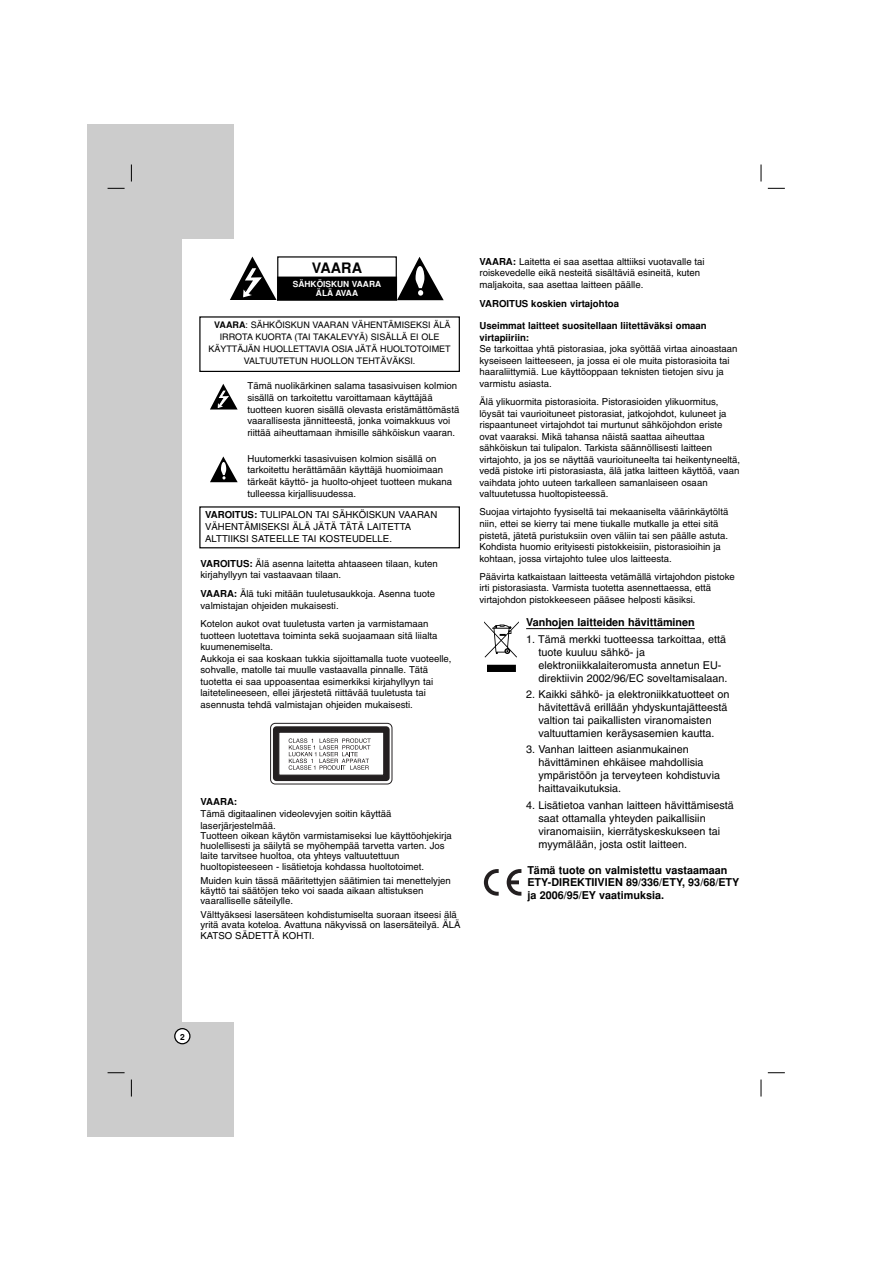
<style>
.page{position:relative;width:893px;height:1263px;background:#fff}
.page>*{position:absolute;margin:0;border:0;box-sizing:border-box;transform-origin:0 0}
.t1{font:700 14.4px "Helvetica";color:#000}
.t2{font:10.8px/12.9px "Helvetica";color:#000}
.t3{font:700 10.8px/12.9px "Helvetica";color:#000}
.t4{font:9.6px/11.6px "Helvetica";color:#000}
.t5{font:700 9.6px/11.6px "Helvetica";color:#000}
.t6{font:9px "Helvetica";color:#000}
.t7{font:700 8.4px/8.4px "Helvetica";color:#fff;text-align:center}
.t8{font:700 8.4px "Helvetica";color:#000}
.s1{font-weight:700}
</style>
<div class="page">
<div style="left:88px;top:124px;width:146px;height:1013px;background:#ccc"></div>
<svg style="left:174px;top:1028px;width:16px;height:16px"></svg>
<svg style="left:131px;top:1080px;width:1px;height:17px"></svg>
<svg style="left:760px;top:1080px;width:1px;height:17px"></svg>
<svg style="left:108px;top:1072px;width:17px;height:1px"></svg>
<svg style="left:767px;top:1072px;width:17px;height:1px"></svg>
<svg style="left:760px;top:165px;width:1px;height:17px"></svg>
<svg style="left:767px;top:188px;width:17px;height:1px"></svg>
<svg style="left:131px;top:165px;width:1px;height:17px"></svg>
<svg style="left:108px;top:188px;width:17px;height:1px"></svg>
<div style="left:182px;top:240px;width:111px;height:782px;background:#fff"></div>
<hr style="left:526px;top:628px;width:168px;height:1px;background:#000">
<div style="left:270px;top:723px;width:122px;height:61px;background:linear-gradient(to right,#fbfbfb,#f2f2f2);border:1px solid #231f20;border-radius:5px"></div>
<div style="left:273px;top:726px;width:116px;height:55px;background:#231f20;border-radius:3px"></div>
<div style="left:279px;top:732px;width:105px;height:43px;background:#fff;border:1px solid #231f20"></div>
<svg style="left:288px;top:738px;width:82px;height:32px"></svg>
<svg style="left:210px;top:456px;width:28px;height:26px"></svg>
<svg style="left:210px;top:384px;width:27px;height:26px"></svg>
<svg style="left:230px;top:257px;width:46px;height:43px"></svg>
<div style="left:278px;top:277px;width:118px;height:23px;background:#000"></div>
<div style="left:277px;top:277px;width:120px;height:24px;border:1px solid #000"></div>
<svg style="left:397px;top:257px;width:46px;height:43px"></svg>
<div style="left:199px;top:506px;width:261px;height:42px;border:1px solid #000"></div>
<div style="left:199px;top:316px;width:261px;height:56px;border:1px solid #000"></div>
<svg style="left:484px;top:621px;width:35px;height:51px"></svg>
<svg style="left:484px;top:869px;width:14px;height:27px"></svg>
<svg style="left:506px;top:869px;width:15px;height:27px"></svg>
<h1 class="t1" style="left:312px;top:262px;width:52px">VAARA</h1>
<p class="t7" style="left:293px;top:281px;width:90px">SÄHKÖISKUN VAARA<br>ÄLÄ AVAA</p>
<p class="t6" style="left:214px;top:322px;width:238px"><span class="s1">VAARA</span>: SÄHKÖISKUN VAARAN VÄHENTÄMISEKSI ÄLÄ</p>
<p class="t6" style="left:220px;top:334px;width:221px">IRROTA KUORTA (TAI TAKALEVYÄ) SISÄLLÄ EI OLE</p>
<p class="t6" style="left:208px;top:346px;width:244px">KÄYTTÄJÄN HUOLLETTAVIA OSIA JÄTÄ HUOLTOTOIMET</p>
<p class="t6" style="left:244px;top:358px;width:173px">VALTUUTETUN HUOLLON TEHTÄVÄKSI.</p>
<p class="t4" style="left:247px;top:381px;width:213px">Tämä nuolikärkinen salama tasasivuisen kolmion sisällä on tarkoitettu varoittamaan käyttäjää tuotteen kuoren sisällä olevasta eristämättömästä vaarallisesta jännitteestä, jonka voimakkuus voi riittää aiheuttamaan ihmisille sähköiskun vaaran.</p>
<p class="t4" style="left:247px;top:453px;width:206px">Huutomerkki tasasivuisen kolmion sisällä on tarkoitettu herättämään käyttäjä huomioimaan tärkeät käyttö- ja huolto-ohjeet tuotteen mukana tulleessa kirjallisuudessa.</p>
<p class="t4" style="left:205px;top:509px;width:234px;line-height:12px"><span class="s1">VAROITUS:</span> TULIPALON TAI SÄHKÖISKUN VAARAN<br>VÄHENTÄMISEKSI ÄLÄ JÄTÄ TÄTÄ LAITETTA<br>ALTTIIKSI SATEELLE TAI KOSTEUDELLE.</p>
<p class="t4" style="left:200px;top:559px;width:239px;line-height:10.9px"><span class="s1">VAROITUS:</span> Älä asenna laitetta ahtaaseen tilaan, kuten kirjahyllyyn tai vastaavaan tilaan.</p>
<p class="t4" style="left:200px;top:589px;width:236px"><span class="s1">VAARA:</span> Älä tuki mitään tuuletusaukkoja. Asenna tuote valmistajan ohjeiden mukaisesti.</p>
<p class="t4" style="left:200px;top:619px;width:252px">Kotelon aukot ovat tuuletusta varten ja varmistamaan tuotteen luotettava toiminta sekä suojaamaan sitä liialta kuumenemiselta.<br>Aukkoja ei saa koskaan tukkia sijoittamalla tuote vuoteelle, sohvalle, matolle tai muulle vastaavalla pinnalle. Tätä tuotetta ei saa uppoasentaa esimerkiksi kirjahyllyyn tai laitetelineeseen, ellei järjestetä riittävää tuuletusta tai asennusta tehdä valmistajan ohjeiden mukaisesti.</p>
<p class="t5" style="left:200px;top:797px;width:38px">VAARA:</p>
<p class="t4" style="left:200px;top:809px;width:192px">Tämä digitaalinen videolevyjen soitin käyttää laserjärjestelmää.</p>
<p class="t4" style="left:200px;top:831px;width:253px;line-height:10.4px">Tuotteen oikean käytön varmistamiseksi lue käyttöohjekirja huolellisesti ja säilytä se myöhempää tarvetta varten. Jos laite tarvitsee huoltoa, ota yhteys valtuutettuun huoltopisteeseen - lisätietoja kohdassa huoltotoimet.</p>
<p class="t4" style="left:200px;top:876px;width:252px;line-height:10.4px">Muiden kuin tässä määritettyjen säätimien tai menettelyjen käyttö tai säätöjen teko voi saada aikaan altistuksen vaaralliselle säteilylle.</p>
<p class="t4" style="left:200px;top:910px;width:261px;line-height:10.4px">Välttyäksesi lasersäteen kohdistumiselta suoraan itseesi älä yritä avata koteloa. Avattuna näkyvissä on lasersäteilyä. ÄLÄ<br>KATSO SÄDETTÄ KOHTI.</p>
<p class="t4" style="left:479px;top:256px;width:227px;line-height:12px"><span class="s1">VAARA:</span> Laitetta ei saa asettaa alttiiksi vuotavalle tai roiskevedelle eikä nesteitä sisältäviä esineitä, kuten maljakoita, saa asettaa laitteen päälle.</p>
<p class="t5" style="left:479px;top:299px;width:141px">VAROITUS koskien virtajohtoa</p>
<p class="t5" style="left:479px;top:321px;width:229px">Useimmat laitteet suositellaan liitettäväksi omaan virtapiiriin:</p>
<p class="t4" style="left:479px;top:344px;width:259px">Se tarkoittaa yhtä pistorasiaa, joka syöttää virtaa ainoastaan kyseiseen laitteeseen, ja jossa ei ole muita pistorasioita tai haaraliittymiä. Lue käyttöoppaan teknisten tietojen sivu ja varmistu asiasta.</p>
<p class="t4" style="left:479px;top:397px;width:262px">Älä ylikuormita pistorasioita. Pistorasioiden ylikuormitus, löysät tai vaurioituneet pistorasiat, jatkojohdot, kuluneet ja rispaantuneet virtajohdot tai murtunut sähköjohdon eriste ovat vaaraksi. Mikä tahansa näistä saattaa aiheuttaa sähköiskun tai tulipalon. Tarkista säännöllisesti laitteen virtajohto, ja jos se näyttää vaurioituneelta tai heikentyneeltä, vedä pistoke irti pistorasiasta, älä jatka laitteen käyttöä, vaan vaihdata johto uuteen tarkalleen samanlaiseen osaan valtuutetussa huoltopisteessä.</p>
<p class="t4" style="left:479px;top:507px;width:250px">Suojaa virtajohto fyysiseltä tai mekaaniselta väärinkäytöltä niin, ettei se kierry tai mene tiukalle mutkalle ja ettei sitä pistetä, jätetä puristuksiin oven väliin tai sen päälle astuta.<br>Kohdista huomio erityisesti pistokkeisiin, pistorasioihin ja kohtaan, jossa virtajohto tulee ulos laitteesta.</p>
<p class="t4" style="left:479px;top:572px;width:257px">Päävirta katkaistaan laitteesta vetämällä virtajohdon pistoke irti pistorasiasta. Varmista tuotetta asennettaessa, että virtajohdon pistokkeeseen pääsee helposti käsiksi.</p>
<p class="t3" style="left:526px;top:617px;width:170px">Vanhojen laitteiden hävittäminen</p>
<p class="t2" style="left:538px;top:634px;width:191px;text-indent:-12px">1. Tämä merkki tuotteessa tarkoittaa, että tuote kuuluu sähkö- ja elektroniikkalaiteromusta annetun EU&shy;direktiivin 2002/96/EC soveltamisalaan.</p>
<p class="t2" style="left:538px;top:689px;width:192px;text-indent:-12px">2. Kaikki sähkö- ja elektroniikkatuotteet on hävitettävä erillään yhdyskuntajätteestä valtion tai paikallisten viranomaisten valtuuttamien keräysasemien kautta.</p>
<p class="t2" style="left:538px;top:744px;width:183px;text-indent:-12px">3. Vanhan laitteen asianmukainen hävittäminen ehkäisee mahdollisia ympäristöön ja terveyteen kohdistuvia haittavaikutuksia.</p>
<p class="t2" style="left:538px;top:800px;width:197px;text-indent:-12px">4. Lisätietoa vanhan laitteen hävittämisestä saat ottamalla yhteyden paikallisiin viranomaisiin, kierrätyskeskukseen tai myymälään, josta ostit laitteen.</p>
<p class="t3" style="left:527px;top:864px;width:213px">Tämä tuote on valmistettu vastaamaan<br>ETY-DIREKTIIVIEN 89/336/ETY, 93/68/ETY ja 2006/95/EY vaatimuksia.</p>
<p class="t8" style="left:180px;top:1034px;width:6px">2</p>
</div>
